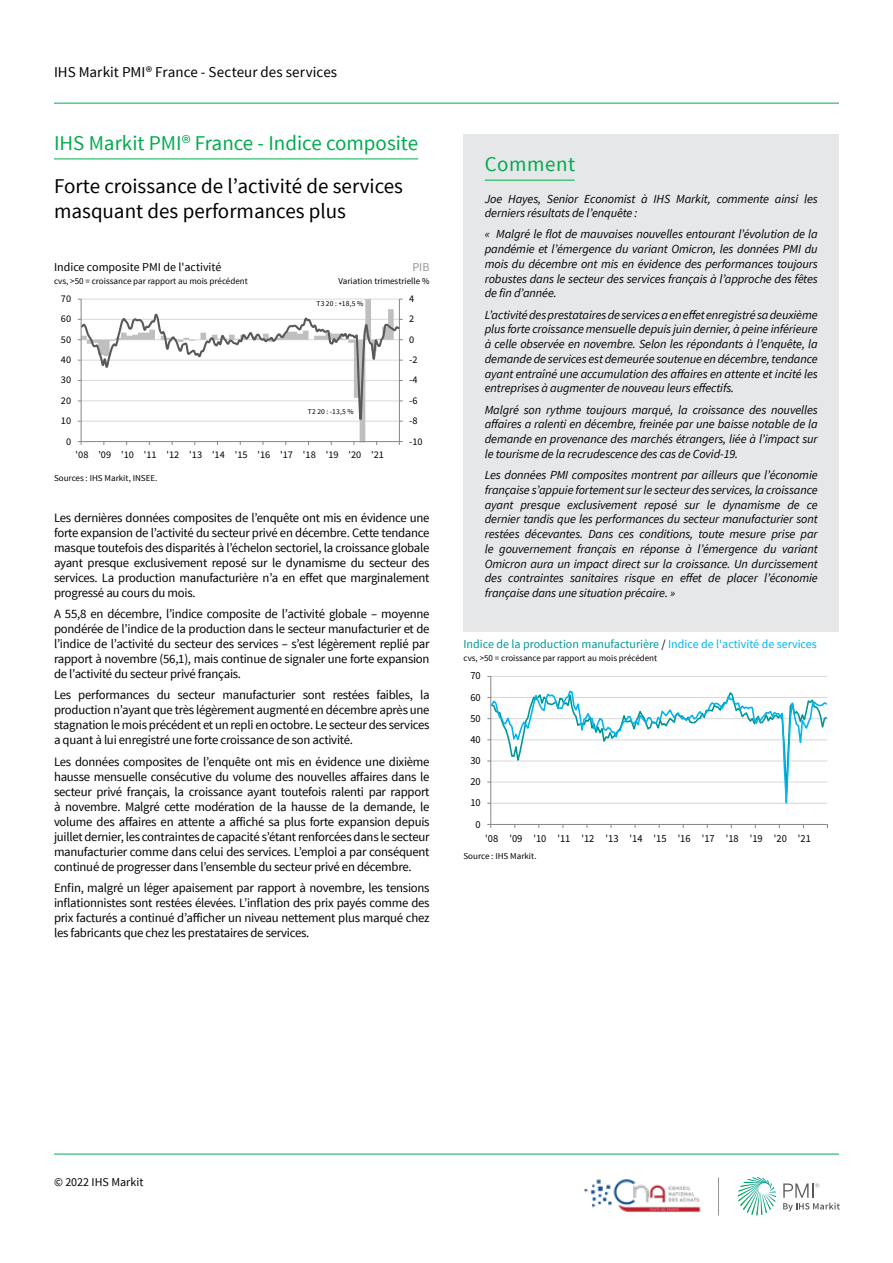
<style>
.page{position:relative;width:893px;height:1263px;background:#fff}
.page>*{position:absolute;margin:0;border:0;box-sizing:border-box;transform-origin:0 0}
.t1{font:21px/25.2px "Source Sans Pro";color:#000}
.t2{font:21px "Source Sans Pro";color:#00ab4e}
.t3{font:21px "Source Sans Pro";letter-spacing:.025em;color:#00ab4e}
.t4{font:15px "Source Sans Pro";letter-spacing:.005em;color:#000}
.t5{font:12.75px/15px "Source Sans Pro";letter-spacing:-.02em;color:#000;text-align:justify}
.t6{font:italic 12.3px/14.7px "Source Sans Pro";letter-spacing:-.01em;color:#000;text-align:justify}
.t7{font:12px "Source Sans Pro";color:#009697}
.t8{font:12px "Source Sans Pro";color:#000}
.t9{font:12px "Source Sans Pro";color:#939598}
.t10{font:10.65px "Source Sans Pro";letter-spacing:-.005em;color:#000}
.t11{font:10.2px "Source Sans Pro";letter-spacing:-.005em;color:#000}
.t12{font:9px "Source Sans Pro";color:#000}
.t13{font:7.5px "Source Sans Pro";letter-spacing:.025em;color:#000}
.s1{color:#000}
.s2{color:#00b5f1}
</style>
<div class="page">
<hr style="left:54px;top:103px;width:785px;height:1px;background:#00ab4e">
<svg style="left:738px;top:1177px;width:38px;height:38px"></svg>
<svg style="left:783px;top:1183px;width:57px;height:28px"></svg>
<hr style="left:54px;top:1154px;width:785px;height:1px;background:#00ab4e">
<img style="left:584px;top:1177px;width:135px;height:39px">
<hr style="left:54px;top:159px;width:364px;height:1px;background:#00ab4e">
<svg style="left:78px;top:299px;width:325px;height:146px"></svg>
<div style="left:463px;top:193px;width:376px;height:438px;background:#e6e7e8"></div>
<div style="left:463px;top:134px;width:376px;height:59px;background:#e6e7e8"></div>
<hr style="left:485px;top:180px;width:90px;height:1px;background:#00ab4e">
<hr style="left:491px;top:676px;width:336px;height:1px;background:#d9d9d9">
<hr style="left:490px;top:676px;width:1px;height:148px;background:#868686">
<svg style="left:491px;top:689px;width:337px;height:136px"></svg>
<p class="t4" style="left:54px;top:63px;width:285px">IHS Markit PMI® France - Secteur des services</p>
<h1 class="t2" style="left:54px;top:130px;width:366px">IHS Markit PMI® France - Indice composite</h1>
<h1 class="t1" style="left:54px;top:173px;width:350px">Forte croissance de l’activité de services masquant des performances plus</h1>
<p class="t8" style="left:54px;top:259px;width:169px">Indice composite PMI de l'activité</p>
<p class="t12" style="left:54px;top:276px;width:195px">cvs, &gt;50 = croissance par rapport au mois précédent</p>
<p class="t9" style="left:412px;top:259px;width:19px">PIB</p>
<p class="t12" style="left:338px;top:276px;width:93px">Variation trimestrielle %</p>
<p class="t11" style="left:61px;top:292px;width:12px">70</p>
<p class="t13" style="left:316px;top:299px;width:49px">T3 20 : +18,5 %</p>
<p class="t11" style="left:409px;top:292px;width:7px">4</p>
<p class="t11" style="left:61px;top:313px;width:12px">60</p>
<p class="t11" style="left:409px;top:313px;width:7px">2</p>
<p class="t11" style="left:61px;top:333px;width:12px">50</p>
<p class="t11" style="left:409px;top:333px;width:7px">0</p>
<p class="t11" style="left:61px;top:353px;width:12px">40</p>
<p class="t11" style="left:409px;top:353px;width:10px">-2</p>
<p class="t11" style="left:61px;top:374px;width:12px">30</p>
<p class="t11" style="left:409px;top:374px;width:10px">-4</p>
<p class="t11" style="left:61px;top:394px;width:12px">20</p>
<p class="t11" style="left:409px;top:394px;width:10px">-6</p>
<p class="t13" style="left:308px;top:407px;width:47px">T2 20 : -13,5 %</p>
<p class="t11" style="left:61px;top:414px;width:12px">10</p>
<p class="t11" style="left:409px;top:414px;width:10px">-8</p>
<p class="t11" style="left:66px;top:435px;width:7px">0</p>
<p class="t11" style="left:409px;top:435px;width:15px">-10</p>
<p class="t11" style="left:76px;top:449px;width:310px">'08 '09 '10 '11 '12 '13 '14 '15 '16 '17 '18 '19 '20 '21</p>
<p class="t12" style="left:54px;top:472px;width:105px">Sources : IHS Markit, INSEE.</p>
<p class="t5" style="left:54px;top:510px;width:377px">Les dernières données composites de l’enquête ont mis en évidence une forte expansion de l’activité du secteur privé en décembre. Cette tendance masque toutefois des disparités à l’échelon sectoriel, la croissance globale ayant presque exclusivement reposé sur le dynamisme du secteur des services. La production manufacturière n’a en effet que marginalement progressé au cours du mois.</p>
<p class="t5" style="left:54px;top:607px;width:377px">A 55,8 en décembre, l’indice composite de l’activité globale – moyenne pondérée de l’indice de la production dans le secteur manufacturier et de l’indice de l’activité du secteur des services – s’est légèrement replié par rapport à novembre (56,1), mais continue de signaler une forte expansion de l’activité du secteur privé français.</p>
<p class="t5" style="left:54px;top:688px;width:377px">Les performances du secteur manufacturier sont restées faibles, la production n’ayant que très légèrement augmenté en décembre après une stagnation le mois précédent et un repli en octobre. Le secteur des services a quant à lui enregistré une forte croissance de son activité.</p>
<p class="t5" style="left:54px;top:754px;width:377px">Les données composites de l’enquête ont mis en évidence une dixième hausse mensuelle consécutive du volume des nouvelles affaires dans le secteur privé français, la croissance ayant toutefois ralenti par rapport à novembre. Malgré cette modération de la hausse de la demande, le volume des affaires en attente a affiché sa plus forte expansion depuis juillet dernier, les contraintes de capacité s’étant renforcées dans le secteur manufacturier comme dans celui des services. L’emploi a par conséquent continué de progresser dans l’ensemble du secteur privé en décembre.</p>
<p class="t5" style="left:54px;top:881px;width:377px">Enfin, malgré un léger apaisement par rapport à novembre, les tensions inflationnistes sont restées élevées. L’inflation des prix payés comme des prix facturés a continué d’afficher un niveau nettement plus marqué chez les fabricants que chez les prestataires de services.</p>
<h1 class="t3" style="left:485px;top:151px;width:92px">Comment</h1>
<p class="t6" style="left:485px;top:191px;width:334px">Joe Hayes, Senior Economist à IHS Markit, commente ainsi les derniers résultats de l’enquête :</p>
<p class="t6" style="left:485px;top:227px;width:334px">« Malgré le flot de mauvaises nouvelles entourant l’évolution de la pandémie et l’émergence du variant Omicron, les données PMI du mois du décembre ont mis en évidence des performances toujours robustes dans le secteur des services français à l’approche des fêtes de fin d’année.</p>
<p class="t6" style="left:485px;top:307px;width:334px">L’activité des prestataires de services a en effet enregistré sa deuxième plus forte croissance mensuelle depuis juin dernier, à peine inférieure à celle observée en novembre. Selon les répondants à l’enquête, la demande de services est demeurée soutenue en décembre, tendance ayant entraîné une accumulation des affaires en attente et incité les entreprises à augmenter de nouveau leurs effectifs.</p>
<p class="t6" style="left:485px;top:402px;width:334px">Malgré son rythme toujours marqué, la croissance des nouvelles affaires a ralenti en décembre, freinée par une baisse notable de la demande en provenance des marchés étrangers, liée à l’impact sur le tourisme de la recrudescence des cas de Covid-19.</p>
<p class="t6" style="left:485px;top:467px;width:334px">Les données PMI composites montrent par ailleurs que l’économie française s’appuie fortement sur le secteur des services, la croissance ayant presque exclusivement reposé sur le dynamisme de ce dernier tandis que les performances du secteur manufacturier sont restées décevantes. Dans ces conditions, toute mesure prise par le gouvernement français en réponse à l’émergence du variant Omicron aura un impact direct sur la croissance. Un durcissement des contraintes sanitaires risque en effet de placer l’économie française dans une situation précaire. »</p>
<p class="t7" style="left:463px;top:636px;width:355px">Indice de la production manufacturière <span class="s1">/</span> <span class="s2">Indice de l'activité de services</span></p>
<p class="t12" style="left:463px;top:653px;width:195px">cvs, &gt;50 = croissance par rapport au mois précédent</p>
<p class="t10" style="left:470px;top:669px;width:12px">70</p>
<p class="t10" style="left:470px;top:690px;width:12px">60</p>
<p class="t10" style="left:470px;top:712px;width:12px">50</p>
<p class="t10" style="left:470px;top:733px;width:12px">40</p>
<p class="t10" style="left:470px;top:754px;width:12px">30</p>
<p class="t10" style="left:470px;top:775px;width:12px">20</p>
<p class="t10" style="left:470px;top:796px;width:12px">10</p>
<p class="t10" style="left:476px;top:817px;width:7px">0</p>
<p class="t10" style="left:485px;top:832px;width:327px">'08 '09 '10 '11 '12 '13 '14 '15 '16 '17 '18 '19 '20 '21</p>
<p class="t12" style="left:463px;top:850px;width:75px">Source : IHS Markit.</p>
<p class="t8" style="left:54px;top:1175px;width:91px">© 2022 IHS Markit</p>
</div>
